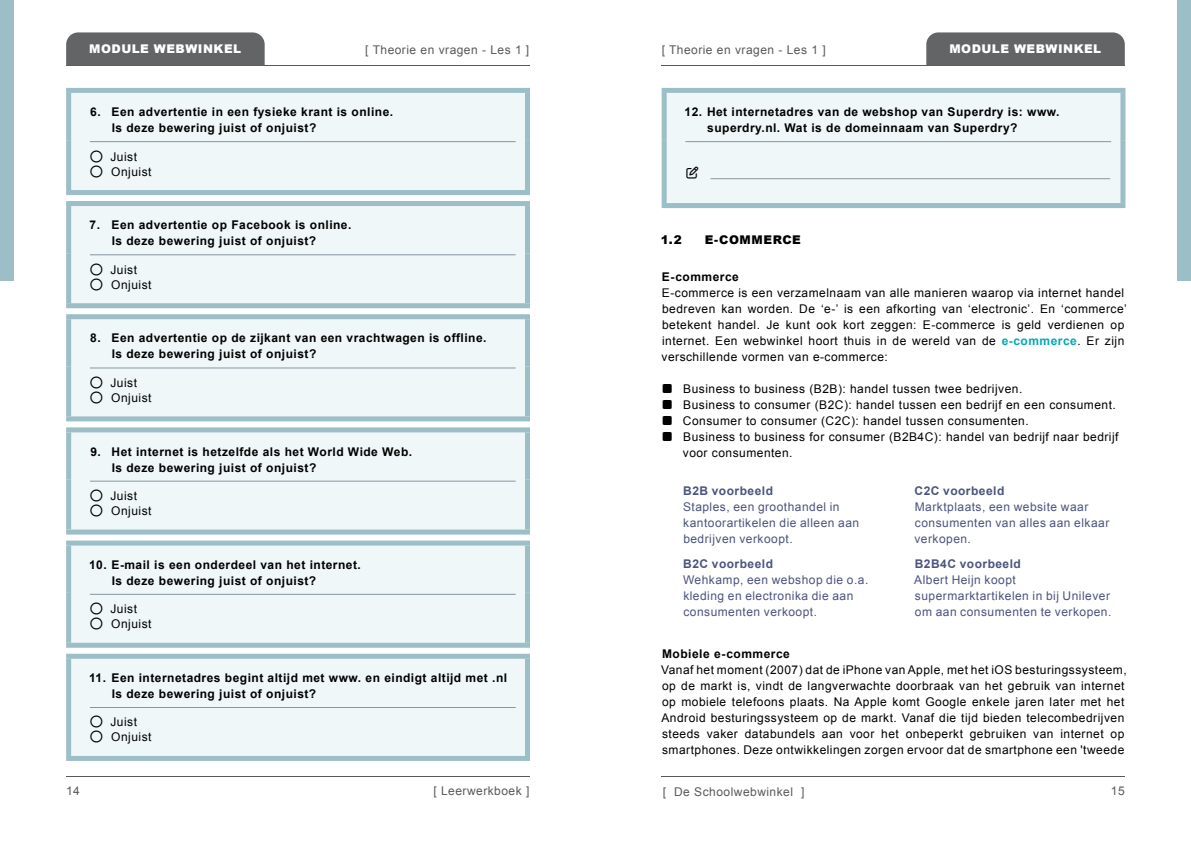
<style>
.page{position:relative;width:1191px;height:842px;background:#fff}
.page>*{position:absolute;margin:0;border:0;box-sizing:border-box;transform-origin:0 0}
.t1{font:12px/16px "Arial";letter-spacing:.04em;color:#000}
.t2{font:700 12px/16px "Arial";letter-spacing:.04em;color:#000}
.t3{font:12px/16px "Arial";letter-spacing:.04em;color:#4c537e}
.t4{font:12px "Arial";letter-spacing:.04em;color:#58595b}
.t5{font:700 12px "Arial";letter-spacing:.04em;color:#4c537e}
.t6{font:900 12px "Arial";letter-spacing:.04em;color:#fff}
.t7{font:900 12px "Arial";letter-spacing:.045em;color:#000}
.s1{font-weight:700;color:#00a9b5}
</style>
<div class="page">
<hr style="left:66px;top:776px;width:463px;height:1px;background:#58595b">
<hr style="left:661px;top:776px;width:463px;height:1px;background:#58595b">
<hr style="left:661px;top:65px;width:463px;height:1px;background:#58595b">
<hr style="left:66px;top:65px;width:463px;height:1px;background:#58595b">
<div style="left:66px;top:32px;width:199px;height:33px;background:#636466"></div>
<div style="left:926px;top:32px;width:198px;height:33px;background:#636466"></div>
<div style="left:1176px;top:0;width:15px;height:281px;background:#9cbec7"></div>
<div style="left:0;top:0;width:14px;height:281px;background:#9cbec7"></div>
<div style="left:71px;top:93px;width:454px;height:97px;background:#f0f7f9"></div>
<div style="left:66px;top:88px;width:464px;height:5px;background:#9cbec7"></div>
<div style="left:66px;top:93px;width:5px;height:47px;background:#9cbec7"></div>
<div style="left:525px;top:93px;width:5px;height:47px;background:#9cbec7"></div>
<div style="left:66px;top:140px;width:5px;height:50px;background:#9cbec7"></div>
<div style="left:525px;top:140px;width:5px;height:50px;background:#9cbec7"></div>
<div style="left:66px;top:190px;width:464px;height:5px;background:#9cbec7"></div>
<hr style="left:90px;top:141px;width:426px;height:1px;background:#8696a2">
<div style="left:71px;top:206px;width:454px;height:97px;background:#f0f7f9"></div>
<div style="left:66px;top:201px;width:464px;height:5px;background:#9cbec7"></div>
<div style="left:66px;top:206px;width:5px;height:47px;background:#9cbec7"></div>
<div style="left:525px;top:206px;width:5px;height:47px;background:#9cbec7"></div>
<div style="left:66px;top:253px;width:5px;height:50px;background:#9cbec7"></div>
<div style="left:525px;top:253px;width:5px;height:50px;background:#9cbec7"></div>
<div style="left:66px;top:303px;width:464px;height:5px;background:#9cbec7"></div>
<hr style="left:90px;top:255px;width:426px;height:1px;background:#8696a2">
<div style="left:71px;top:319px;width:454px;height:97px;background:#f0f7f9"></div>
<div style="left:66px;top:314px;width:464px;height:5px;background:#9cbec7"></div>
<div style="left:66px;top:319px;width:5px;height:47px;background:#9cbec7"></div>
<div style="left:525px;top:319px;width:5px;height:47px;background:#9cbec7"></div>
<div style="left:66px;top:366px;width:5px;height:50px;background:#9cbec7"></div>
<div style="left:525px;top:366px;width:5px;height:50px;background:#9cbec7"></div>
<div style="left:66px;top:416px;width:464px;height:5px;background:#9cbec7"></div>
<hr style="left:90px;top:368px;width:426px;height:1px;background:#8696a2">
<div style="left:71px;top:432px;width:454px;height:98px;background:#f0f7f9"></div>
<div style="left:66px;top:427px;width:464px;height:5px;background:#9cbec7"></div>
<div style="left:66px;top:432px;width:5px;height:48px;background:#9cbec7"></div>
<div style="left:525px;top:432px;width:5px;height:48px;background:#9cbec7"></div>
<div style="left:66px;top:480px;width:5px;height:50px;background:#9cbec7"></div>
<div style="left:525px;top:480px;width:5px;height:50px;background:#9cbec7"></div>
<div style="left:66px;top:530px;width:464px;height:5px;background:#9cbec7"></div>
<hr style="left:90px;top:481px;width:426px;height:1px;background:#8696a2">
<div style="left:71px;top:546px;width:454px;height:97px;background:#f0f7f9"></div>
<div style="left:66px;top:541px;width:464px;height:5px;background:#9cbec7"></div>
<div style="left:66px;top:546px;width:5px;height:47px;background:#9cbec7"></div>
<div style="left:525px;top:546px;width:5px;height:47px;background:#9cbec7"></div>
<div style="left:66px;top:593px;width:5px;height:50px;background:#9cbec7"></div>
<div style="left:525px;top:593px;width:5px;height:50px;background:#9cbec7"></div>
<div style="left:66px;top:643px;width:464px;height:5px;background:#9cbec7"></div>
<hr style="left:90px;top:594px;width:426px;height:1px;background:#8696a2">
<div style="left:71px;top:659px;width:454px;height:97px;background:#f0f7f9"></div>
<div style="left:66px;top:654px;width:464px;height:5px;background:#9cbec7"></div>
<div style="left:66px;top:659px;width:5px;height:47px;background:#9cbec7"></div>
<div style="left:525px;top:659px;width:5px;height:47px;background:#9cbec7"></div>
<div style="left:66px;top:706px;width:5px;height:50px;background:#9cbec7"></div>
<div style="left:525px;top:706px;width:5px;height:50px;background:#9cbec7"></div>
<div style="left:66px;top:756px;width:464px;height:5px;background:#9cbec7"></div>
<hr style="left:90px;top:707px;width:426px;height:1px;background:#8696a2">
<div style="left:666px;top:93px;width:454px;height:110px;background:#f0f7f9"></div>
<div style="left:661px;top:88px;width:464px;height:5px;background:#9cbec7"></div>
<div style="left:661px;top:93px;width:5px;height:47px;background:#9cbec7"></div>
<div style="left:1120px;top:93px;width:5px;height:47px;background:#9cbec7"></div>
<div style="left:661px;top:140px;width:5px;height:63px;background:#9cbec7"></div>
<div style="left:1120px;top:140px;width:5px;height:63px;background:#9cbec7"></div>
<div style="left:661px;top:203px;width:464px;height:5px;background:#9cbec7"></div>
<hr style="left:685px;top:141px;width:426px;height:1px;background:#8696a2">
<hr style="left:710px;top:179px;width:400px;height:1px;background:#939598">
<svg style="left:686px;top:167px;width:12px;height:12px"></svg>
<p class="t6" style="left:89px;top:40px;width:153px">MODULE WEBWINKEL</p>
<p class="t6" style="left:949px;top:40px;width:153px">MODULE WEBWINKEL</p>
<p class="t4" style="left:365px;top:42px;width:165px">[ Theorie en vragen - Les 1 ]</p>
<p class="t4" style="left:661px;top:42px;width:165px">[ Theorie en vragen - Les 1 ]</p>
<p class="t2" style="left:112px;top:104px;width:281px;text-indent:-21px">6. Een advertentie in een fysieke krant is online.<br>Is deze bewering juist of onjuist?</p>
<p class="t1" style="left:91px;top:149px;width:62px;line-height:15px">⚪ Juist ⚪ Onjuist</p>
<p class="t2" style="left:112px;top:217px;width:239px;text-indent:-22px">7. Een advertentie op Facebook is online.<br>Is deze bewering juist of onjuist?</p>
<p class="t1" style="left:91px;top:262px;width:62px;line-height:15px">⚪ Juist ⚪ Onjuist</p>
<p class="t2" style="left:112px;top:331px;width:375px;text-indent:-21px">8. Een advertentie op de zijkant van een vrachtwagen is offline.<br>Is deze bewering juist of onjuist?</p>
<p class="t1" style="left:91px;top:375px;width:62px;line-height:15px">⚪ Juist ⚪ Onjuist</p>
<p class="t2" style="left:112px;top:444px;width:300px;text-indent:-21px">9. Het internet is hetzelfde als het World Wide Web.<br>Is deze bewering juist of onjuist?</p>
<p class="t1" style="left:91px;top:488px;width:62px;line-height:15px">⚪ Juist ⚪ Onjuist</p>
<p class="t2" style="left:112px;top:557px;width:249px;text-indent:-23px">10. E-mail is een onderdeel van het internet.<br>Is deze bewering juist of onjuist?</p>
<p class="t1" style="left:91px;top:602px;width:62px;line-height:15px">⚪ Juist ⚪ Onjuist</p>
<p class="t2" style="left:112px;top:670px;width:397px;text-indent:-23px">11. Een internetadres begint altijd met www. en eindigt altijd met .nl<br>Is deze bewering juist of onjuist?</p>
<p class="t1" style="left:91px;top:715px;width:62px;line-height:15px">⚪ Juist ⚪ Onjuist</p>
<p class="t2" style="left:707px;top:104px;width:352px;text-indent:-23px">12. Het internetadres van de webshop van Superdry is: www. superdry.nl. Wat is de domeinnaam van Superdry?</p>
<p class="t7" style="left:661px;top:231px;width:22px">1.2</p>
<p class="t7" style="left:705px;top:231px;width:98px">E-COMMERCE</p>
<p class="t2" style="left:662px;top:270px;width:78px">E-commerce</p>
<p class="t1" style="left:661px;top:285px;width:467px">E-commerce is een verzamelnaam van alle manieren waarop via internet handel bedreven kan worden. De ‘e-’ is een afkorting van ‘electronic’. En ‘commerce’ betekent handel. Je kunt ook kort zeggen: E-commerce is geld verdienen op internet. Een webwinkel hoort thuis in de wereld van de <span class="s1">e-commerce</span>. Er zijn verschillende vormen van e-commerce:</p>
<p class="t1" style="left:662px;top:381px;width:361px">⏹ Business to business (B2B): handel tussen twee bedrijven.</p>
<p class="t1" style="left:662px;top:397px;width:454px">⏹ Business to consumer (B2C): handel tussen een bedrijf en een consument.</p>
<p class="t1" style="left:662px;top:413px;width:367px">⏹ Consumer to consumer (C2C): handel tussen consumenten.</p>
<p class="t1" style="left:662px;top:429px;width:457px">⏹ Business to business for consumer (B2B4C): handel van bedrijf naar bedrijf</p>
<p class="t1" style="left:683px;top:445px;width:111px">voor consumenten.</p>
<p class="t5" style="left:683px;top:482px;width:91px">B2B voorbeeld</p>
<p class="t3" style="left:683px;top:498px;width:178px">Staples, een groothandel in kantoorartikelen die alleen aan bedrijven verkoopt.</p>
<p class="t5" style="left:914px;top:482px;width:91px">C2C voorbeeld</p>
<p class="t3" style="left:914px;top:498px;width:196px">Marktplaats, een website waar consumenten van alles aan elkaar verkopen.</p>
<p class="t5" style="left:683px;top:556px;width:91px">B2C voorbeeld</p>
<p class="t3" style="left:683px;top:572px;width:187px">Wehkamp, een webshop die o.a. kleding en electronika die aan consumenten verkoopt.</p>
<p class="t5" style="left:915px;top:556px;width:108px">B2B4C voorbeeld</p>
<p class="t3" style="left:914px;top:572px;width:199px">Albert Heijn koopt supermarktartikelen in bij Unilever om aan consumenten te verkopen.</p>
<p class="t2" style="left:662px;top:646px;width:129px">Mobiele e-commerce</p>
<p class="t1" style="left:661px;top:662px;width:467px">Vanaf het moment (2007) dat de iPhone van Apple, met het iOS besturingssysteem, op de markt is, vindt de langverwachte doorbraak van het gebruik van internet op mobiele telefoons plaats. Na Apple komt Google enkele jaren later met het Android besturingssysteem op de markt. Vanaf die tijd bieden telecombedrijven steeds vaker databundels aan voor het onbeperkt gebruiken van internet op smartphones. Deze ontwikkelingen zorgen ervoor dat de smartphone een 'tweede</p>
<p class="t4" style="left:66px;top:783px;width:15px">14</p>
<p class="t4" style="left:1111px;top:783px;width:15px">15</p>
<p class="t4" style="left:433px;top:783px;width:97px">[ Leerwerkboek ]</p>
<p class="t4" style="left:662px;top:784px;width:143px">[ De Schoolwebwinkel ]</p>
</div>
